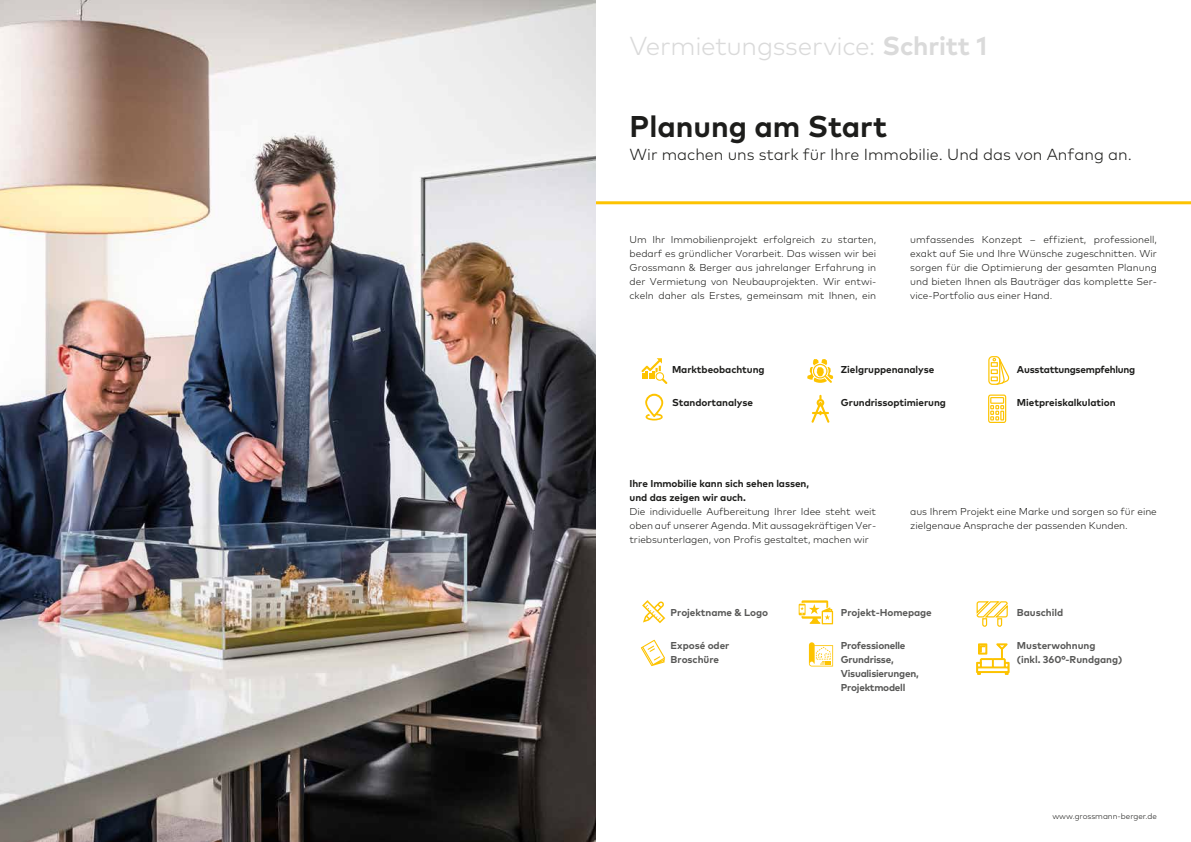
<style>
.page{position:relative;width:1191px;height:842px;background:#fff}
.page>*{position:absolute;margin:0;border:0;box-sizing:border-box;transform-origin:0 0}
.t1{font:700 30px "Mark OT";color:#1d1d1b}
.t2{font:300 26px "Mark OT";letter-spacing:-.01em;color:#dadada}
.t3{font:300 16px "Mark OT";color:#1d1d1b}
.t4{font:300 10px/14px "Mark OT";letter-spacing:-.005em;color:#1d1d1b;text-align:justify}
.t5{font:700 10px/14px "Mark OT";letter-spacing:-.005em;color:#1d1d1b}
.t6{font:700 10px/14px "Mark OT";letter-spacing:-.005em;color:#575756}
.t7{font:700 10px/14px "Mark OT";letter-spacing:-.025em;color:#575756}
.t8{font:700 10px "Mark OT";letter-spacing:-.025em;color:#1d1d1b}
.t9{font:300 8px "Mark OT";color:#1d1d1b}
.s1{font-weight:700}
</style>
<div class="page">
<hr style="left:595px;top:201px;width:596px;height:3px;background:#fdc300">
<img style="left:0;top:0;width:595px;height:842px">
<svg style="left:811px;top:395px;width:18px;height:28px"></svg>
<svg style="left:988px;top:394px;width:18px;height:29px"></svg>
<svg style="left:645px;top:394px;width:18px;height:26px"></svg>
<svg style="left:641px;top:358px;width:26px;height:26px"></svg>
<svg style="left:807px;top:359px;width:26px;height:24px"></svg>
<svg style="left:988px;top:356px;width:21px;height:29px"></svg>
<svg style="left:641px;top:640px;width:24px;height:26px"></svg>
<svg style="left:798px;top:600px;width:35px;height:24px"></svg>
<svg style="left:809px;top:642px;width:24px;height:24px"></svg>
<svg style="left:976px;top:601px;width:32px;height:26px"></svg>
<svg style="left:976px;top:644px;width:33px;height:31px"></svg>
<svg style="left:642px;top:600px;width:23px;height:23px"></svg>
<h2 class="t2" style="left:629px;top:30px;width:359px">Vermietungsservice: <span class="s1">Schritt 1</span></h2>
<h1 class="t1" style="left:629px;top:107px;width:259px">Planung am Start</h1>
<h3 class="t3" style="left:629px;top:144px;width:504px">Wir machen uns stark für Ihre Immobilie. Und das von Anfang an.</h3>
<p class="t4" style="left:629px;top:233px;width:248px">Um Ihr Immobilienprojekt erfolgreich zu starten, bedarf es gründlicher Vorarbeit. Das wissen wir bei Grossmann &amp; Berger aus jahrelanger Erfahrung in der Vermietung von Neubauprojekten. Wir entwi&shy;ckeln daher als Erstes, gemeinsam mit Ihnen, ein</p>
<p class="t4" style="left:910px;top:233px;width:248px">umfassendes Konzept – effizient, professionell, exakt auf Sie und Ihre Wünsche zugeschnitten. Wir sorgen für die Optimierung der gesamten Planung und bieten Ihnen als Bauträger das komplette Ser&shy;vice-Portfolio aus einer Hand.</p>
<p class="t5" style="left:672px;top:362px;width:94px">Marktbeobachtung</p>
<p class="t5" style="left:672px;top:395px;width:82px">Standortanalyse</p>
<p class="t5" style="left:841px;top:362px;width:95px">Zielgruppenanalyse</p>
<p class="t5" style="left:841px;top:395px;width:107px">Grundrissoptimierung</p>
<p class="t8" style="left:1017px;top:363px;width:120px">Ausstattungsempfehlung</p>
<p class="t5" style="left:1017px;top:395px;width:100px">Mietpreiskalkulation</p>
<p class="t5" style="left:629px;top:476px;width:181px">Ihre Immobilie kann sich sehen lassen, und das zeigen wir auch.</p>
<p class="t4" style="left:629px;top:505px;width:248px">Die individuelle Aufbereitung Ihrer Idee steht weit oben auf unserer Agenda. Mit aussagekräftigen Ver&shy;triebsunterlagen, von Profis gestaltet, machen wir</p>
<p class="t4" style="left:910px;top:505px;width:248px">aus Ihrem Projekt eine Marke und sorgen so für eine zielgenaue Ansprache der passenden Kunden.</p>
<p class="t6" style="left:670px;top:605px;width:99px">Projektname &amp; Logo</p>
<p class="t6" style="left:670px;top:639px;width:60px">Exposé oder<br>Broschüre</p>
<p class="t6" style="left:841px;top:605px;width:92px">Projekt-Homepage</p>
<p class="t7" style="left:841px;top:639px;width:79px">Professionelle<br>Grundrisse,<br>Visualisierungen,<br>Projektmodell</p>
<p class="t6" style="left:1017px;top:605px;width:48px">Bauschild</p>
<p class="t6" style="left:1017px;top:639px;width:107px">Musterwohnung<br>(inkl. 360°-Rundgang)</p>
<p class="t9" style="left:1052px;top:812px;width:106px">www.grossmann-berger.de</p>
</div>
